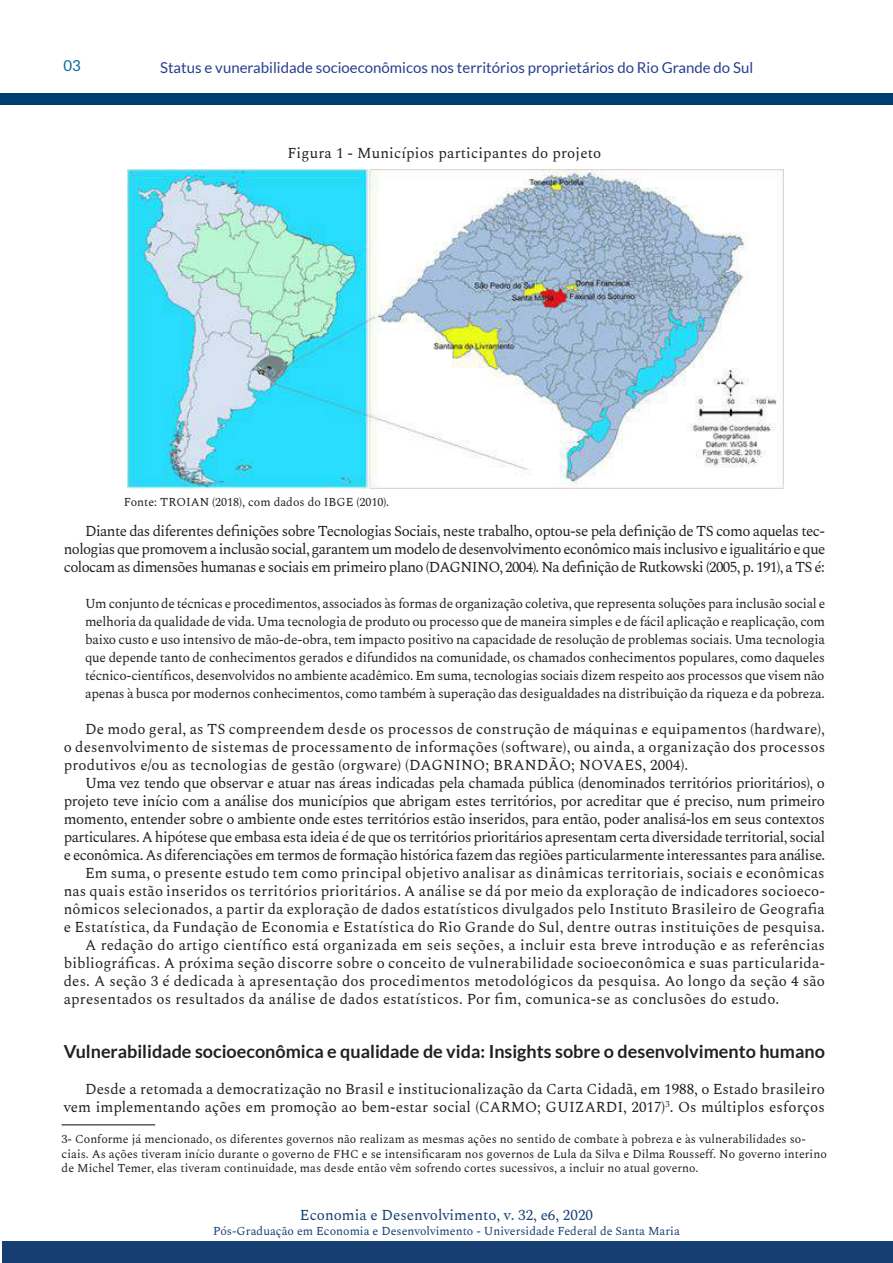
<style>
.page{position:relative;width:893px;height:1263px;background:#fff}
.page>*{position:absolute;margin:0;border:0;box-sizing:border-box;transform-origin:0 0}
._1_TItulo{font:700 18px "Lato";color:#231f20}
.TextoCORRIDO{font:15px/18px "Spectral";color:#231f20;text-align:justify}
.t1{font:15px "Lato";color:#253f8e}
.LegendaTABELA{font:15px "Spectral";letter-spacing:.01em;color:#231f20}
.t2{font:15px "Spectral";color:#153f73}
.t3{font:15px "Lato";color:#056699}
.TextoCITAÇÃO{font:13.5px/18px "Spectral";letter-spacing:-.02em;color:#231f20;text-align:justify}
.NotadeRODAPÉ{font:12px/14.4px "Spectral";color:#231f20}
.t4{font:12px "Spectral";color:#153f73}
</style>
<div class="page">
<div style="left:0;top:94px;width:893px;height:11px;background:#003d75"></div>
<div style="left:2px;top:1242px;width:891px;height:21px;background:#153f73"></div>
<img style="left:127px;top:170px;width:656px;height:318px">
<hr style="left:62px;top:1124px;width:93px;height:1px;background:#231f20">
<p class="t3" style="left:63px;top:57px;width:19px">03</p>
<p class="t1" style="left:160px;top:59px;width:595px">Status e vunerabilidade socioeconômicos nos territórios proprietários do Rio Grande do Sul</p>
<p class="LegendaTABELA" style="left:287px;top:142px;width:315px">Figura 1 - Municípios participantes do projeto</p>
<p class="NotadeRODAPÉ" style="left:124px;top:494px;width:267px">Fonte: TROIAN (2018), com dados do IBGE (2010).</p>
<p class="TextoCORRIDO" style="left:64px;top:521px;width:763px;text-indent:21px">Diante das diferentes definições sobre Tecnologias Sociais, neste trabalho, optou-se pela definição de TS como aquelas tec&shy;nologias que promovem a inclusão social, garantem um modelo de desenvolvimento econômico mais inclusivo e igualitário e que colocam as dimensões humanas e sociais em primeiro plano (DAGNINO, 2004). Na definição de Rutkowski (2005, p. 191), a TS é:</p>
<p class="TextoCITAÇÃO" style="left:85px;top:594px;width:742px">Um conjunto de técnicas e procedimentos, associados às formas de organização coletiva, que representa soluções para inclusão social e melhoria da qualidade de vida. Uma tecnologia de produto ou processo que de maneira simples e de fácil aplicação e reaplicação, com baixo custo e uso intensivo de mão-de-obra, tem impacto positivo na capacidade de resolução de problemas sociais. Uma tecnologia que depende tanto de conhecimentos gerados e difundidos na comunidade, os chamados conhecimentos populares, como daqueles técnico-científicos, desenvolvidos no ambiente acadêmico. Em suma, tecnologias sociais dizem respeito aos processos que visem não apenas à busca por modernos conhecimentos, como também à superação das desigualdades na distribuição da riqueza e da pobreza.</p>
<p class="TextoCORRIDO" style="left:64px;top:719px;width:763px;text-indent:21px">De modo geral, as TS compreendem desde os processos de construção de máquinas e equipamentos (hardware), o desenvolvimento de sistemas de processamento de informações (software), ou ainda, a organização dos processos produtivos e/ou as tecnologias de gestão (orgware) (DAGNINO; BRANDÃO; NOVAES, 2004).</p>
<p class="TextoCORRIDO" style="left:64px;top:773px;width:763px;text-indent:21px">Uma vez tendo que observar e atuar nas áreas indicadas pela chamada pública (denominados territórios prioritários), o projeto teve início com a análise dos municípios que abrigam estes territórios, por acreditar que é preciso, num primeiro momento, entender sobre o ambiente onde estes territórios estão inseridos, para então, poder analisá-los em seus contextos particulares. A hipótese que embasa esta ideia é de que os territórios prioritários apresentam certa diversidade territorial, social e econômica. As diferenciações em termos de formação histórica fazem das regiões particularmente interessantes para análise.</p>
<p class="TextoCORRIDO" style="left:64px;top:863px;width:763px;text-indent:21px">Em suma, o presente estudo tem como principal objetivo analisar as dinâmicas territoriais, sociais e econômicas nas quais estão inseridos os territórios prioritários. A análise se dá por meio da exploração de indicadores socioeco&shy;nômicos selecionados, a partir da exploração de dados estatísticos divulgados pelo Instituto Brasileiro de Geografia e Estatística, da Fundação de Economia e Estatística do Rio Grande do Sul, dentre outras instituições de pesquisa.</p>
<p class="TextoCORRIDO" style="left:64px;top:935px;width:763px;text-indent:21px">A redação do artigo científico está organizada em seis seções, a incluir esta breve introdução e as referências bibliográficas. A próxima seção discorre sobre o conceito de vulnerabilidade socioeconômica e suas particularida&shy;des. A seção 3 é dedicada à apresentação dos procedimentos metodológicos da pesquisa. Ao longo da seção 4 são apresentados os resultados da análise de dados estatísticos. Por fim, comunica-se as conclusões do estudo.</p>
<p class="_1_TItulo" style="left:64px;top:1041px;width:763px">Vulnerabilidade socioeconômica e qualidade de vida: Insights sobre o desenvolvimento humano</p>
<p class="TextoCORRIDO" style="left:64px;top:1079px;width:763px;text-align:right">Desde a retomada a democratização no Brasil e institucionalização da Carta Cidadã, em 1988, o Estado brasileiro vem implementando ações em promoção ao bem-estar social (CARMO; GUIZARDI, 2017)<sup>3</sup>. Os múltiplos esforços</p>
<p class="NotadeRODAPÉ" style="left:62px;top:1131px;width:767px">3- Conforme já mencionado, os diferentes governos não realizam as mesmas ações no sentido de combate à pobreza e às vulnerabilidades so&shy;ciais. As ações tiveram início durante o governo de FHC e se intensificaram nos governos de Lula da Silva e Dilma Rousseff. No governo interino de Michel Temer, elas tiveram continuidade, mas desde então vêm sofrendo cortes sucessivos, a incluir no atual governo.</p>
<p class="t2" style="left:300px;top:1204px;width:294px">Economia e Desenvolvimento, v. 32, e6, 2020</p>
<p class="t4" style="left:213px;top:1222px;width:468px">Pós-Graduação em Economia e Desenvolvimento - Universidade Federal de Santa Maria</p>
</div>
